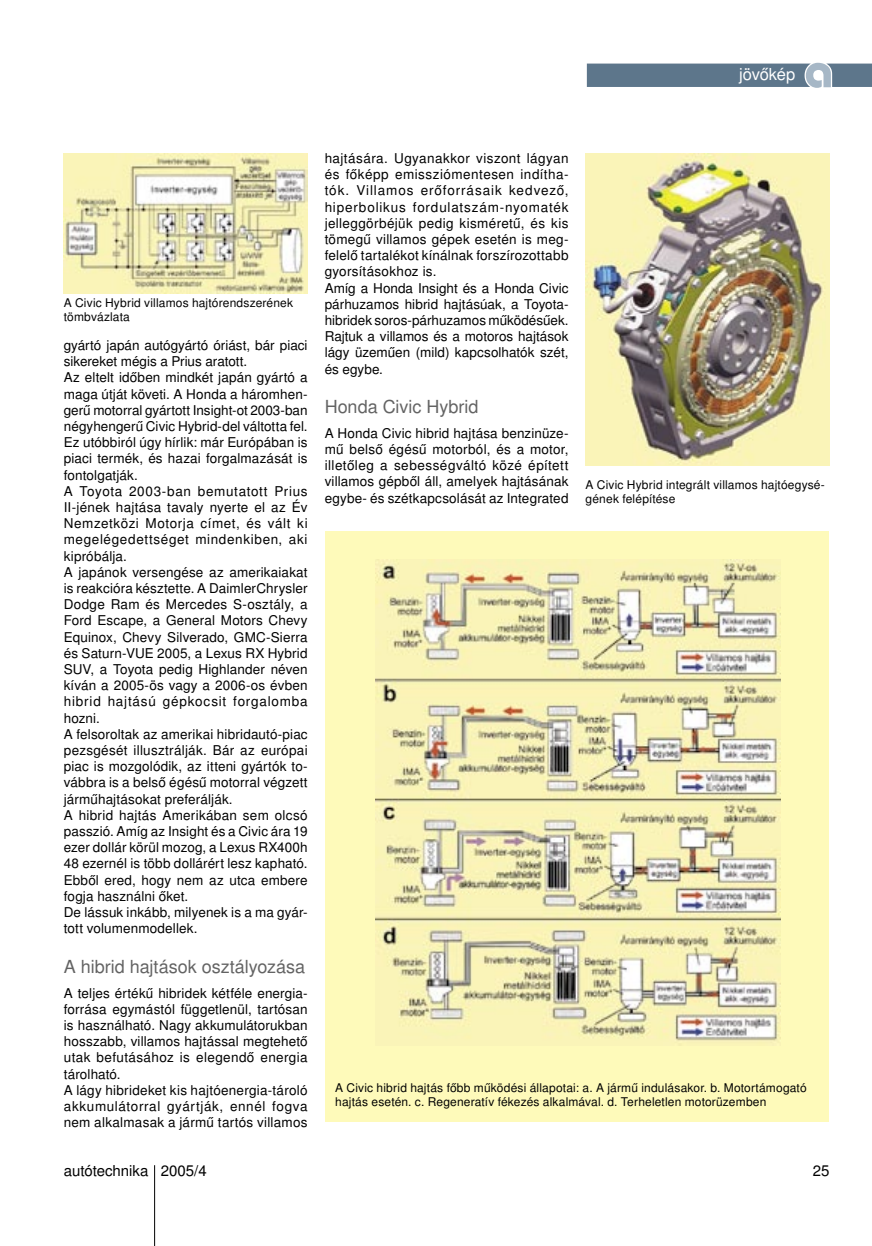
<style>
.page{position:relative;width:872px;height:1246px;background:#fff}
.page>*{position:absolute;margin:0;border:0;box-sizing:border-box;transform-origin:0 0}
.alcim{font:18px "Nimbus Sans LOT";color:#636363}
.t1{font:16.5px "Nimbus Sans LOT";letter-spacing:-.005em;color:#fff}
.t2{font:15px "Nimbus Sans LOT";color:#000}
.szoveg{font:13.5px/16.2px "Nimbus Sans LOT";letter-spacing:.01em;color:#000;text-align:justify}
.kepala{font:12px/14.4px "Nimbus Sans LOT";letter-spacing:.015em;color:#000}
</style>
<div class="page">
<svg style="left:587px;top:63px;width:285px;height:25px;background:#6f8598"></svg>
<hr style="left:154px;top:1165px;width:1px;height:81px;background:#000">
<div style="left:325px;top:531px;width:503px;height:591px;background:#fefaba"></div>
<img style="left:64px;top:153px;width:243px;height:140px">
<img style="left:585px;top:153px;width:244px;height:313px">
<img style="left:376px;top:559px;width:405px;height:486px">
<p class="t1" style="left:739px;top:64px;width:58px">jövőkép</p>
<p class="kepala" style="left:64px;top:295px;width:231px">A Civic Hybrid villamos hajtórendszerének tömbvázlata</p>
<p class="szoveg" style="left:64px;top:337px;width:245px">gyártó japán autógyártó óriást, bár piaci sikereket mégis a Prius aratott.</p>
<p class="szoveg" style="left:64px;top:370px;width:245px">Az eltelt időben mindkét japán gyártó a maga útját követi. A Honda a háromhen&shy;gerű motorral gyártott Insight-ot 2003-ban négyhengerű Civic Hybrid-del váltotta fel.<br>Ez utóbbiról úgy hírlik: már Európában is piaci termék, és hazai forgalmazását is fontolgatják.</p>
<p class="szoveg" style="left:64px;top:483px;width:245px">A Toyota 2003-ban bemutatott Prius II-jének hajtása tavaly nyerte el az Év Nemzetközi Motorja címet, és vált ki megelégedettséget mindenkiben, aki kipróbálja.</p>
<p class="szoveg" style="left:64px;top:564px;width:245px">A japánok versengése az amerikaiakat is reakcióra késztette. A DaimlerChrysler Dodge Ram és Mercedes S-osztály, a Ford Escape, a General Motors Chevy Equinox, Chevy Silverado, GMC-Sierra és Saturn-VUE 2005, a Lexus RX Hybrid SUV, a Toyota pedig Highlander néven kíván a 2005-ös vagy a 2006-os évben hibrid hajtású gépkocsit forgalomba hozni.</p>
<p class="szoveg" style="left:64px;top:726px;width:245px">A felsoroltak az amerikai hibridautó-piac pezsgését illusztrálják. Bár az európai piac is mozgolódik, az itteni gyártók to&shy;vábbra is a belső égésű motorral végzett járműhajtásokat preferálják.</p>
<p class="szoveg" style="left:64px;top:807px;width:245px">A hibrid hajtás Amerikában sem olcsó passzió. Amíg az Insight és a Civic ára 19 ezer dollár körül mozog, a Lexus RX400h 48 ezernél is több dollárért lesz kapható.<br>Ebből ered, hogy nem az utca embere fogja használni őket.</p>
<p class="szoveg" style="left:64px;top:904px;width:245px">De lássuk inkább, milyenek is a ma gyár&shy;tott volumenmodellek.</p>
<p class="alcim" style="left:64px;top:956px;width:243px">A hibrid hajtások osztályozása</p>
<p class="szoveg" style="left:64px;top:985px;width:245px">A teljes értékű hibridek kétféle energia&shy;forrása egymástól függetlenül, tartósan is használható. Nagy akkumulátorukban hosszabb, villamos hajtással megtehető utak befutásához is elegendő energia tárolható.</p>
<p class="szoveg" style="left:64px;top:1082px;width:245px">A lágy hibrideket kis hajtóenergia-tároló akkumulátorral gyártják, ennél fogva nem alkalmasak a jármű tartós villamos</p>
<p class="szoveg" style="left:325px;top:150px;width:245px">hajtására. Ugyanakkor viszont lágyan és főképp emissziómentesen indítha&shy;tók. Villamos erőforrásaik kedvező, hiperbolikus fordulatszám-nyomaték jelleggörbéjük pedig kisméretű, és kis tömegű villamos gépek esetén is meg&shy;felelő tartalékot kínálnak forszírozottabb gyorsításokhoz is.</p>
<p class="szoveg" style="left:325px;top:280px;width:245px">Amíg a Honda Insight és a Honda Civic párhuzamos hibrid hajtásúak, a Toyota&shy;hibridek soros-párhuzamos működésűek.<br>Rajtuk a villamos és a motoros hajtások lágy üzeműen (mild) kapcsolhatók szét, és egybe.</p>
<p class="alcim" style="left:325px;top:396px;width:155px">Honda Civic Hybrid</p>
<p class="szoveg" style="left:325px;top:425px;width:245px">A Honda Civic hibrid hajtása benzinüze&shy;mű belső égésű motorból, és a motor, illetőleg a sebességváltó közé épített villamos gépből áll, amelyek hajtásának egybe- és szétkapcsolását az Integrated</p>
<p class="kepala" style="left:585px;top:477px;width:241px">A Civic Hybrid integrált villamos hajtóegysé&shy;gének felépítése</p>
<p class="kepala" style="left:335px;top:1080px;width:473px">A Civic hibrid hajtás főbb működési állapotai: a. A jármű indulásakor. b. Motortámogató hajtás esetén. c. Regeneratív fékezés alkalmával. d. Terheletlen motorüzemben</p>
<p class="t2" style="left:64px;top:1162px;width:144px">autótechnika 2005/4</p>
<p class="t2" style="left:812px;top:1162px;width:18px">25</p>
</div>
